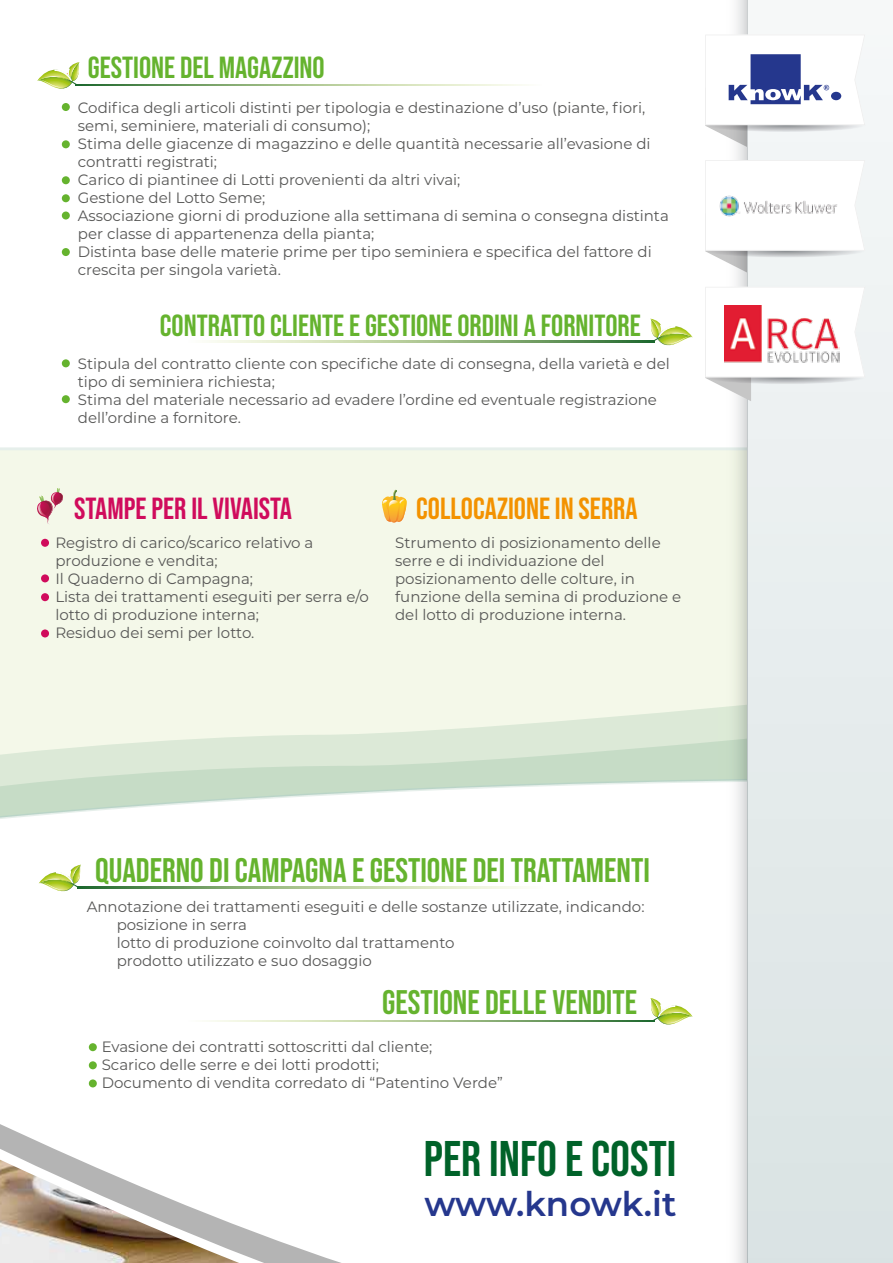
<style>
.page{position:relative;width:893px;height:1263px;background:#fff}
.page>*{position:absolute;margin:0;border:0;box-sizing:border-box;transform-origin:0 0}
.t1{font:49.8px "Bebas Neue";color:#006229}
.t2{font:33.9px "Bebas Neue";color:#65b32e}
.t3{font:600 33.9px "Montserrat";letter-spacing:-.005em;color:#25378d}
.t4{font:30.45px "Bebas Neue";color:#65b32e}
.t5{font:30.45px "Bebas Neue";color:#d00b5c}
.t6{font:30.45px "Bebas Neue";color:#f39200}
.t7{font:15px/18px "Montserrat";color:#575756}
</style>
<div class="page">
<svg style="left:37px;top:62px;width:43px;height:27px"></svg>
<svg style="left:76px;top:84px;width:447px;height:2px"></svg>
<svg style="left:647px;top:319px;width:46px;height:27px"></svg>
<svg style="left:207px;top:341px;width:447px;height:1px"></svg>
<svg style="left:650px;top:998px;width:43px;height:27px"></svg>
<hr style="left:189px;top:1020px;width:465px;height:2px;background:#206a30">
<div style="left:0;top:447px;width:719px;height:372px;background:#f4f8e9"></div>
<svg style="left:0;top:702px;width:719px;height:31px;background:#eff5e5"></svg>
<svg style="left:0;top:733px;width:719px;height:85px"></svg>
<svg style="left:0;top:864px;width:640px;height:399px"></svg>
<img style="left:0;top:1160px;width:239px;height:103px">
<div style="left:748px;top:0;width:145px;height:1263px;background:linear-gradient(to bottom,#f6f8f9,#d9e3e3)"></div>
<svg style="left:719px;top:0;width:29px;height:1263px"></svg>
<svg style="left:705px;top:160px;width:160px;height:115px"></svg>
<svg style="left:705px;top:287px;width:160px;height:114px"></svg>
<img style="left:716px;top:193px;width:125px;height:26px">
<svg style="left:705px;top:35px;width:160px;height:114px"></svg>
<div style="left:831px;top:92px;width:10px;height:8px;background:#25378d;border-radius:50%"></div>
<svg style="left:382px;top:490px;width:25px;height:33px"></svg>
<svg style="left:36px;top:488px;width:28px;height:37px"></svg>
<div style="left:41px;top:539px;width:8px;height:8px;background:#d00b5c;border-radius:50%"></div>
<div style="left:62px;top:103px;width:8px;height:8px;background:#65b32e;border-radius:50%"></div>
<div style="left:62px;top:140px;width:8px;height:8px;background:#65b32e;border-radius:50%"></div>
<div style="left:62px;top:176px;width:8px;height:8px;background:#65b32e;border-radius:50%"></div>
<div style="left:62px;top:194px;width:8px;height:8px;background:#65b32e;border-radius:50%"></div>
<div style="left:62px;top:211px;width:8px;height:8px;background:#65b32e;border-radius:50%"></div>
<div style="left:62px;top:248px;width:8px;height:8px;background:#65b32e;border-radius:50%"></div>
<div style="left:62px;top:359px;width:8px;height:8px;background:#65b32e;border-radius:50%"></div>
<div style="left:62px;top:395px;width:8px;height:8px;background:#65b32e;border-radius:50%"></div>
<div style="left:89px;top:1043px;width:8px;height:8px;background:#65b32e;border-radius:50%"></div>
<div style="left:89px;top:1061px;width:8px;height:8px;background:#65b32e;border-radius:50%"></div>
<div style="left:89px;top:1079px;width:8px;height:8px;background:#65b32e;border-radius:50%"></div>
<div style="left:41px;top:574px;width:8px;height:8px;background:#d00b5c;border-radius:50%"></div>
<div style="left:41px;top:593px;width:8px;height:8px;background:#d00b5c;border-radius:50%"></div>
<div style="left:41px;top:629px;width:8px;height:8px;background:#d00b5c;border-radius:50%"></div>
<img style="left:725px;top:305px;width:115px;height:61px">
<h3 class="t4" style="left:88px;top:50px;width:238px">GESTIONE DEL MAGAZZINO</h3>
<p class="t7" style="left:78px;top:98px;width:592px">Codifica degli articoli distinti per tipologia e destinazione d’uso (piante, fiori, semi, seminiere, materiali di consumo);<br>Stima delle giacenze di magazzino e delle quantità necessarie all’evasione di contratti registrati;<br>Carico di piantinee di Lotti provenienti da altri vivai;<br>Gestione del Lotto Seme;<br>Associazione giorni di produzione alla settimana di semina o consegna distinta per classe di appartenenza della pianta;<br>Distinta base delle materie prime per tipo seminiera e specifica del fattore di crescita per singola varietà.</p>
<h3 class="t4" style="left:160px;top:308px;width:483px">CONTRATTO CLIENTE E GESTIONE ORDINI A FORNITORE</h3>
<p class="t7" style="left:78px;top:354px;width:593px">Stipula del contratto cliente con specifiche date di consegna, della varietà e del tipo di seminiera richiesta;<br>Stima del materiale necessario ad evadere l’ordine ed eventuale registrazione dell’ordine a fornitore.</p>
<h3 class="t5" style="left:74px;top:491px;width:219px">STAMPE PER IL VIVAISTA</h3>
<p class="t7" style="left:55px;top:533px;width:315px">Registro di carico/scarico relativo a produzione e vendita;<br>Il Quaderno di Campagna;<br>Lista dei trattamenti eseguiti per serra e/o lotto di produzione interna;<br>Residuo dei semi per lotto.</p>
<h3 class="t6" style="left:416px;top:491px;width:223px">COLLOCAZIONE IN SERRA</h3>
<p class="t7" style="left:395px;top:533px;width:288px">Strumento di posizionamento delle serre e di individuazione del posizionamento delle colture, in funzione della semina di produzione e del lotto di produzione interna.</p>
<h2 class="t2" style="left:95px;top:851px;width:556px">QUADERNO DI CAMPAGNA E GESTIONE DEI TRATTAMENTI</h2>
<p class="t7" style="left:117px;top:897px;width:529px;text-indent:-30px">Annotazione dei trattamenti eseguiti e delle sostanze utilizzate, indicando: posizione in serra<br>lotto di produzione coinvolto dal trattamento<br>prodotto utilizzato e suo dosaggio</p>
<h2 class="t2" style="left:382px;top:983px;width:256px">GESTIONE DELLE VENDITE</h2>
<p class="t7" style="left:102px;top:1037px;width:403px">Evasione dei contratti sottoscritti dal cliente;<br>Scarico delle serre e dei lotti prodotti;<br>Documento di vendita corredato di “Patentino Verde”</p>
<h1 class="t1" style="left:424px;top:1131px;width:254px">PER INFO E COSTI</h1>
<h2 class="t3" style="left:424px;top:1179px;width:254px">www.knowk.it</h2>
</div>
